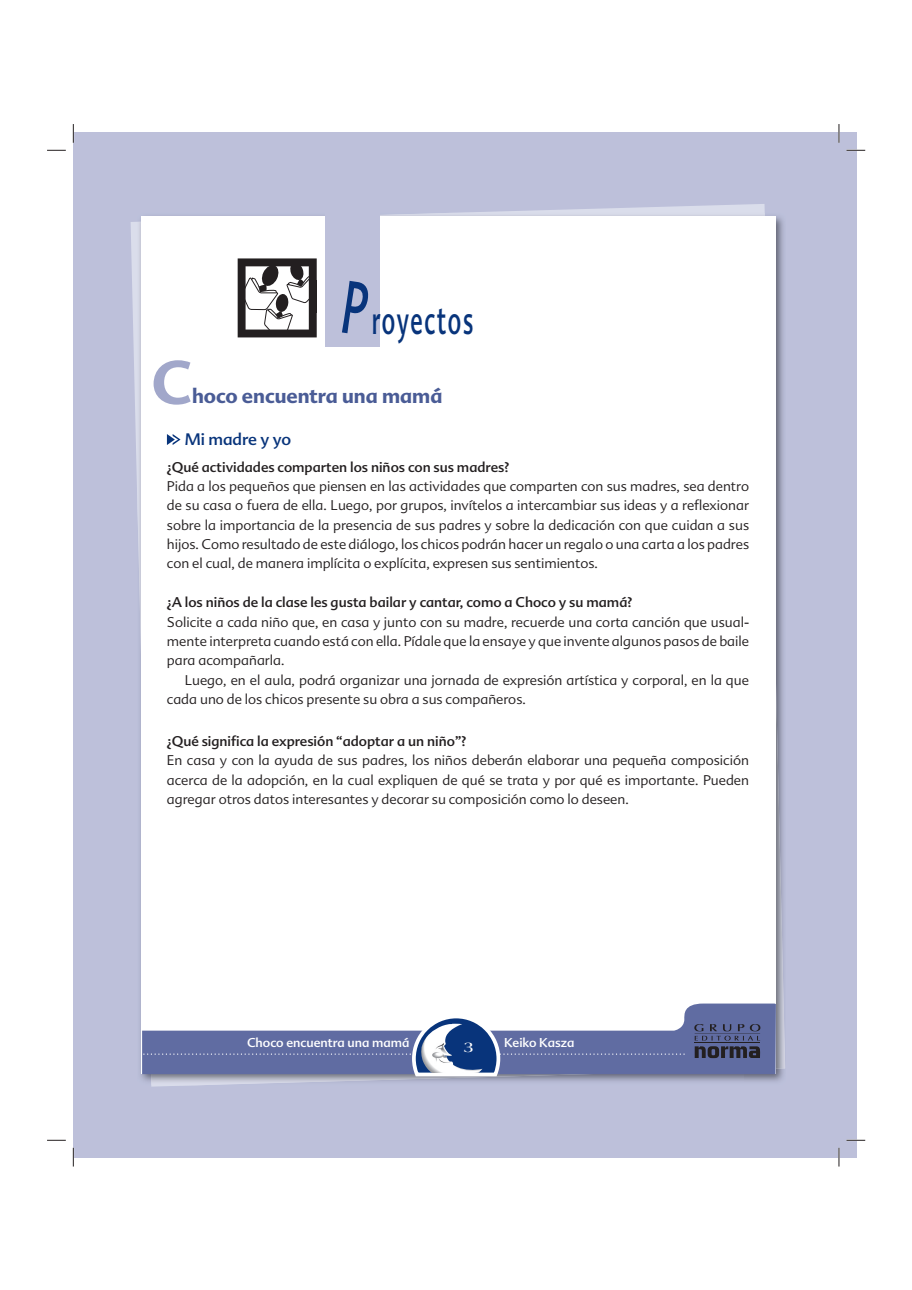
<style>
.page{position:relative;width:912px;height:1290px;background:#fff}
.page>*{position:absolute;margin:0;border:0;box-sizing:border-box;transform-origin:0 0}
.t1{font:700 60px "Advert";color:#a1a7ca}
.t2{font:39.38px "Advert";letter-spacing:.075em;color:#08347b;scale:.57 1}
.t3{font:700 20px "Advert";color:#4a5c96}
.t4{font:16.25px "Advert";color:#08347b}
.t5{font:700 15px "Americana Std";color:#fff}
.t6{font:300 13.75px/19.4px "Advert";color:#231f20;text-align:justify}
.t7{font:13.75px "Advert";color:#231f20}
.t8{font:12.5px "Advert";color:#fff}
</style>
<div class="page">
<div style="left:73px;top:133px;width:783px;height:1025px;background:#bdc0da"></div>
<svg style="left:130px;top:204px;width:635px;height:883px"></svg>
<img style="left:137px;top:507px;width:15px;height:578px">
<img style="left:196px;top:1076px;width:545px;height:9px">
<img style="left:741px;top:213px;width:44px;height:872px">
<div style="left:141px;top:217px;width:634px;height:857px;background:#fff"></div>
<svg style="left:142px;top:1004px;width:633px;height:72px"></svg>
<img style="left:420px;top:1024px;width:62px;height:49px">
<svg style="left:167px;top:434px;width:13px;height:11px"></svg>
<div style="left:325px;top:194px;width:55px;height:153px;background:#bdc0da"></div>
<svg style="left:237px;top:258px;width:79px;height:79px"></svg>
<svg style="left:342px;top:281px;width:27px;height:52px"></svg>
<svg style="left:47px;top:150px;width:19px;height:1px"></svg>
<svg style="left:846px;top:150px;width:19px;height:1px"></svg>
<svg style="left:47px;top:1140px;width:19px;height:1px"></svg>
<svg style="left:846px;top:1140px;width:19px;height:1px"></svg>
<svg style="left:72px;top:124px;width:2px;height:19px"></svg>
<svg style="left:72px;top:1148px;width:2px;height:19px"></svg>
<svg style="left:837px;top:124px;width:2px;height:19px"></svg>
<svg style="left:838px;top:1148px;width:1px;height:19px"></svg>
<h2 class="t2" style="left:372px;top:305px;width:179px">royectos</h2>
<h1 class="t1" style="left:151px;top:359px;width:42px">C</h1>
<h3 class="t3" style="left:192px;top:389px;width:252px">hoco encuentra una mamá</h3>
<p class="t4" style="left:185px;top:433px;width:108px">Mi madre y yo</p>
<p class="t7" style="left:167px;top:461px;width:343px">¿Qué actividades comparten los niños con sus madres?</p>
<p class="t6" style="left:167px;top:478px;width:583px">Pida a los pequeños que piensen en las actividades que comparten con sus madres, sea dentro de su casa o fuera de ella. Luego, por grupos, invítelos a intercambiar sus ideas y a reflexionar sobre la importancia de la presencia de sus padres y sobre la dedicación con que cuidan a sus hijos. Como resultado de este diálogo, los chicos podrán hacer un regalo o una carta a los padres con el cual, de manera implícita o explícita, expresen sus sentimientos.</p>
<p class="t7" style="left:167px;top:597px;width:466px">¿A los niños de la clase les gusta bailar y cantar, como a Choco y su mamá?</p>
<p class="t6" style="left:167px;top:613px;width:583px">Solicite a cada niño que, en casa y junto con su madre, recuerde una corta canción que usual&shy;mente interpreta cuando está con ella. Pídale que la ensaye y que invente algunos pasos de baile para acompañarla.</p>
<p class="t6" style="left:167px;top:671px;width:583px;text-indent:18px">Luego, en el aula, podrá organizar una jornada de expresión artística y corporal, en la que cada uno de los chicos presente su obra a sus compañeros.</p>
<p class="t7" style="left:167px;top:736px;width:300px">¿Qué significa la expresión “adoptar a un niño”?</p>
<p class="t6" style="left:167px;top:752px;width:583px">En casa y con la ayuda de sus padres, los niños deberán elaborar una pequeña composición acerca de la adopción, en la cual expliquen de qué se trata y por qué es importante. Pueden agregar otros datos interesantes y decorar su composición como lo deseen.</p>
<p class="t8" style="left:247px;top:1038px;width:164px">Choco encuentra una mamá</p>
<p class="t8" style="left:504px;top:1038px;width:72px">Keiko Kasza</p>
<p class="t5" style="left:464px;top:1041px;width:11px">3</p>
</div>
